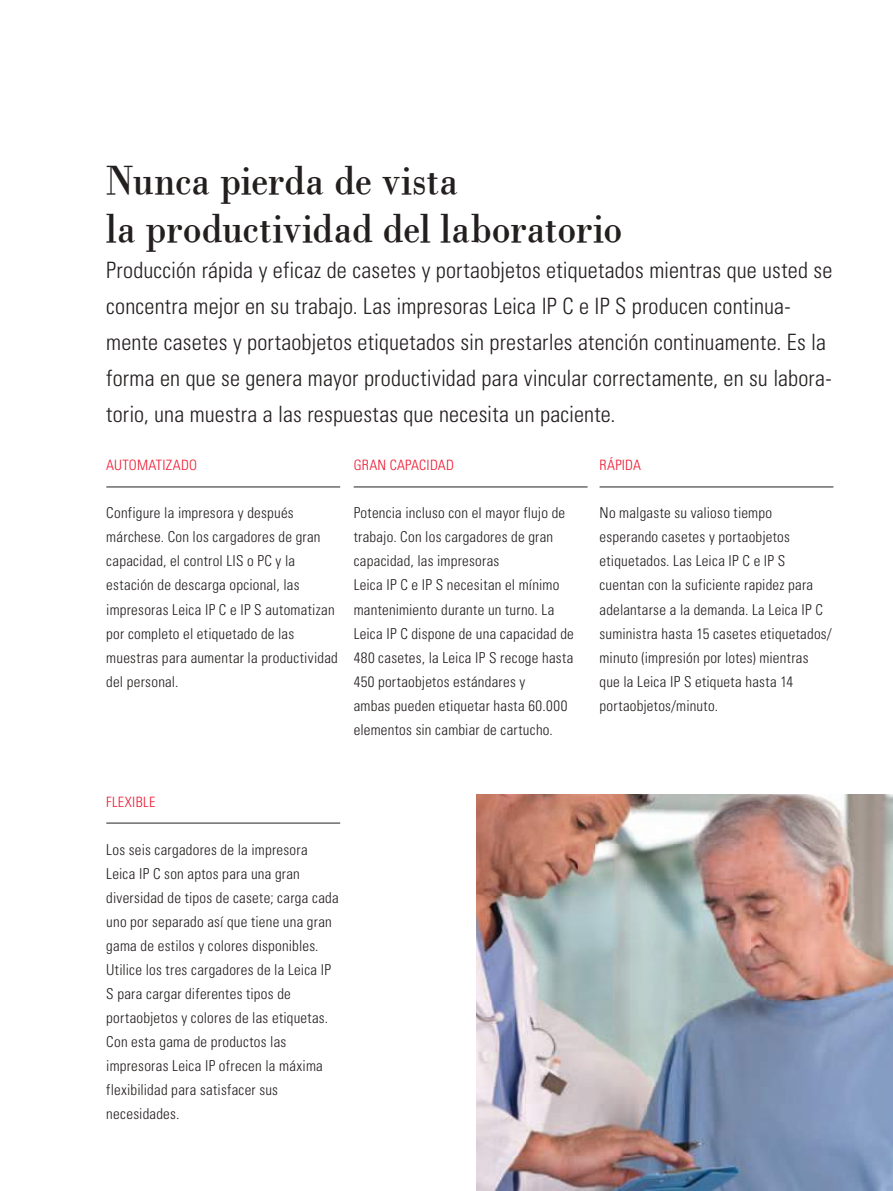
<style>
.page{position:relative;width:893px;height:1191px;background:#fff}
.page>*{position:absolute;margin:0;border:0;box-sizing:border-box;transform-origin:0 0}
.t1{font:42px/48px "Leicana";letter-spacing:-.005em;color:#241f1f}
.t2{font:300 condensed 22.5px/36px "Univers";letter-spacing:.01em;color:#241f1f}
.t3{font:300 condensed 15px/24px "Univers";letter-spacing:.02em;color:#241f1f}
.t4{font:300 condensed 14.25px "Univers";letter-spacing:.02em;color:#ef1730}
</style>
<div class="page">
<hr style="left:106px;top:822px;width:234px;height:1px;background:#241f1f">
<hr style="left:106px;top:486px;width:234px;height:1px;background:#241f1f">
<hr style="left:354px;top:486px;width:234px;height:1px;background:#241f1f">
<hr style="left:600px;top:486px;width:233px;height:1px;background:#241f1f">
<img style="left:476px;top:794px;width:417px;height:397px">
<h1 class="t1" style="left:106px;top:155px;width:517px">Nunca pierda de vista<br>la productividad del laboratorio</h1>
<p class="t2" style="left:106px;top:252px;width:728px">Producción rápida y eficaz de casetes y portaobjetos etiquetados mientras que usted se concentra mejor en su trabajo. Las impresoras Leica IP C e IP S producen continua&shy;mente casetes y portaobjetos etiquetados sin prestarles atención continuamente. Es la forma en que se genera mayor productividad para vincular correctamente, en su labora&shy;torio, una muestra a las respuestas que necesita un paciente.</p>
<p class="t4" style="left:106px;top:457px;width:92px">Automatizado</p>
<p class="t3" style="left:106px;top:501px;width:233px">Configure la impresora y después márchese. Con los cargadores de gran capacidad, el control LIS o PC y la estación de descarga opcional, las impresoras Leica IP C e IP S automatizan por completo el etiquetado de las muestras para aumentar la productividad del personal.</p>
<p class="t4" style="left:354px;top:457px;width:102px">Gran capaci dad</p>
<p class="t3" style="left:354px;top:501px;width:222px">Potencia incluso con el mayor flujo de trabajo. Con los cargadores de gran capacidad, las impresoras<br>Leica IP C e IP S necesitan el mínimo mantenimiento durante un turno. La Leica IP C dispone de una capacidad de 480 casetes, la Leica IP S recoge hasta 450 portaobjetos estándares y<br>ambas pueden etiquetar hasta 60.000 elementos sin cambiar de cartucho.</p>
<p class="t4" style="left:106px;top:793px;width:44px">Flexible</p>
<p class="t3" style="left:106px;top:837px;width:234px">Los seis cargadores de la impresora Leica IP C son aptos para una gran diversidad de tipos de casete; carga cada uno por separado así que tiene una gran gama de estilos y colores disponibles.<br>Utilice los tres cargadores de la Leica IP S para cargar diferentes tipos de portaobjetos y colores de las etiquetas.<br>Con esta gama de productos las impresoras Leica IP ofrecen la máxima flexibilidad para satisfacer sus necesidades.</p>
<p class="t4" style="left:600px;top:457px;width:43px">Rápi da</p>
<p class="t3" style="left:600px;top:501px;width:234px">No malgaste su valioso tiempo esperando casetes y portaobjetos etiquetados. Las Leica IP C e IP S cuentan con la suficiente rapidez para adelantarse a la demanda. La Leica IP C suministra hasta 15 casetes etiquetados/ minuto (impresión por lotes) mientras que la Leica IP S etiqueta hasta 14 portaobjetos/minuto.</p>
</div>
